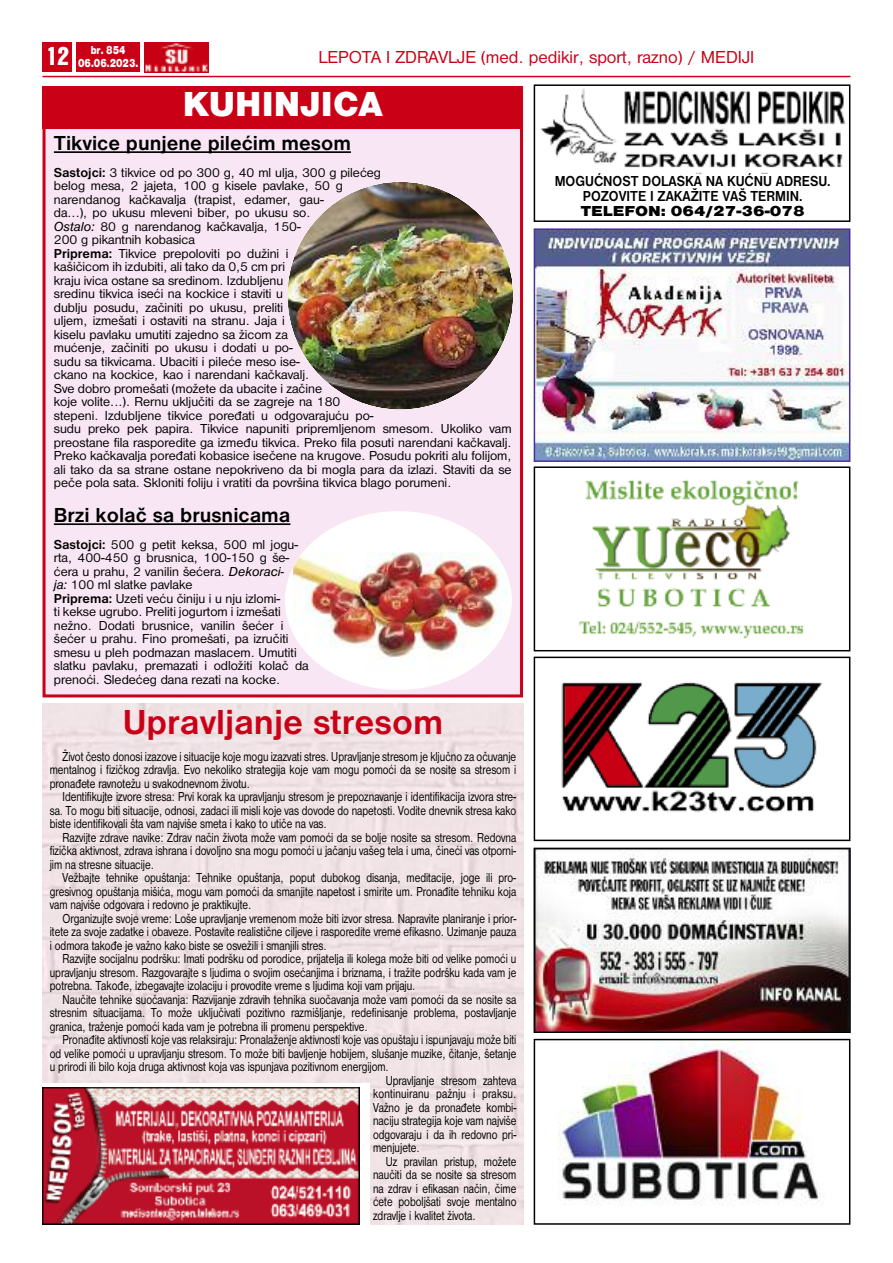
<style>
.page{position:relative;width:893px;height:1263px;background:#fff}
.page>*{position:absolute;margin:0;border:0;box-sizing:border-box;transform-origin:0 0}
.t1{font:700 36px "Nimbus San DEE";color:#ca0016}
.t2{font:36px "Nimbus San DEE Blac";color:#fff}
.t3{font:27px "Nimbus San DEE Blac Cond";color:#fff}
.t4{font:700 21px "Nimbus San DEE";color:#000}
.t5{font:18px "Nimbus San DEE";color:#ca0016}
.t6{font:700 15px/15px "Nimbus San DEE";color:#000;text-align:center;scale:.9 1}
.t7{font:15px "Nimbus San DEE Blac";color:#000;scale:1.15 1}
.t8{font:13.5px/13.5px "Nimbus San DEE";color:#000;text-align:justify;scale:.8 1}
.t9{font:13.5px/13.5px "Nimbus San DEE";color:#000}
.t10{font:13.5px "Nimbus San DEE";letter-spacing:.02em;color:#000;scale:.8 1}
.t11{font:12px/13.5px "Nimbus San DEE Blac";color:#fff;text-align:center;scale:.8 1}
.s1{font-weight:700}
.s2{font-style:italic}
</style>
<div class="page">
<img style="left:43px;top:703px;width:480px;height:522px">
<hr style="left:43px;top:76px;width:807px;height:1px;background:#ca0016">
<div style="left:43px;top:43px;width:29px;height:29px;background:#ca0016"></div>
<div style="left:76px;top:43px;width:64px;height:29px;background:#ca0016"></div>
<img style="left:145px;top:43px;width:63px;height:29px">
<img style="left:537px;top:231px;width:310px;height:228px">
<div style="left:534px;top:228px;width:316px;height:234px;border:2px solid #4b309c"></div>
<img style="left:541px;top:88px;width:303px;height:86px">
<div style="left:534px;top:84px;width:316px;height:138px;border:2px solid #000"></div>
<div style="left:540px;top:174px;width:306px;height:46px;background:#fff"></div>
<div style="left:534px;top:657px;width:316px;height:184px;border:2px solid #000"></div>
<img style="left:561px;top:682px;width:262px;height:130px">
<div style="left:534px;top:466px;width:316px;height:185px;border:2px solid #000"></div>
<img style="left:579px;top:479px;width:225px;height:160px">
<img style="left:558px;top:1042px;width:261px;height:163px">
<div style="left:534px;top:1039px;width:316px;height:186px;border:2px solid #000"></div>
<img style="left:536px;top:850px;width:312px;height:181px">
<div style="left:534px;top:848px;width:316px;height:185px;border:1px solid #000"></div>
<div style="left:46px;top:89px;width:474px;height:605px;background:#f9e6f4"></div>
<div style="left:43px;top:86px;width:480px;height:611px;border:3px solid #ca0016"></div>
<div style="left:43px;top:86px;width:480px;height:42px;background:#ca0016"></div>
<div style="left:43px;top:1082px;width:327px;height:142px;background:#fff"></div>
<img style="left:43px;top:1087px;width:316px;height:138px">
<hr style="left:54px;top:151px;width:297px;height:2px;background:#000">
<hr style="left:54px;top:523px;width:236px;height:2px;background:#000">
<div style="left:285px;top:511px;width:227px;height:179px;background:#fff;border-radius:50%"></div>
<img style="left:294px;top:531px;width:214px;height:153px">
<img style="left:287px;top:182px;width:226px;height:228px;border-radius:50%">
<h2 class="t3" style="left:46px;top:40px;width:25px">12</h2>
<p class="t11" style="left:78px;top:43px;width:77px">br. 854<br>06.06.2023.</p>
<h3 class="t5" style="left:318px;top:46px;width:437px">LEPOTA I ZDRAVLJE (med. pedikir, sport, razno) / MEDIJI</h3>
<h1 class="t2" style="left:183px;top:83px;width:201px">KUHINJICA</h1>
<h3 class="t4" style="left:54px;top:130px;width:299px">Tikvice punjene pilećim mesom</h3>
<p class="t9" style="left:54px;top:165px;width:459px"><span class="s1">Sastojci:</span> 3 tikvice od po 300 g, 40 ml ulja, 300 g pilećeg<br>belog mesa, 2 jajeta, 100 g kisele pavlake, 50 g<br>narendanog kačkavalja (trapist, edamer, gau-<br>da...), po ukusu mleveni biber, po ukusu so.<br><span class="s2">Ostalo:</span> 80 g narendanog kačkavalja, 150-<br>200 g pikantnih kobasica<br><span class="s1">Priprema:</span> Tikvice prepoloviti po dužini i<br>kašičicom ih izdubiti, ali tako da 0,5 cm pri<br>kraju ivica ostane sa sredinom. Izdubljenu<br>sredinu tikvica iseći na kockice i staviti u<br>dublju posudu, začiniti po ukusu, preliti<br>uljem, izmešati i ostaviti na stranu. Jaja i<br>kiselu pavlaku umutiti zajedno sa žicom za<br>mućenje, začiniti po ukusu i dodati u po-<br>sudu sa tikvicama. Ubaciti i pileće meso ise-<br>ckano na kockice, kao i narendani kačkavalj.<br>Sve dobro promešati (možete da ubacite i začine<br>koje volite...). Rernu uključiti da se zagreje na 180<br>stepeni. Izdubljene tikvice poređati u odgovarajuću po-<br>sudu preko pek papira. Tikvice napuniti pripremljenom smesom. Ukoliko vam preostane fila rasporedite ga između tikvica. Preko fila posuti narendani kačkavalj.<br>Preko kačkavalja poređati kobasice isečene na krugove. Posudu pokriti alu folijom, ali tako da sa strane ostane nepokriveno da bi mogla para da izlazi. Staviti da se peče pola sata. Skloniti foliju i vratiti da površina tikvica blago porumeni.</p>
<h3 class="t4" style="left:54px;top:502px;width:238px">Brzi kolač sa brusnicama</h3>
<p class="t9" style="left:54px;top:537px;width:256px"><span class="s1">Sastojci:</span> 500 g petit keksa, 500 ml jogu&shy;rta, 400-450 g brusnica, 100-150 g še&shy;ćera u prahu, 2 vanilin šećera. <span class="s2">Dekoraci-<br>ja:</span> 100 ml slatke pavlake<br><span class="s1">Priprema:</span> Uzeti veću činiju i u nju izlomi-<br>ti kekse ugrubo. Preliti jogurtom i izmešati nežno. Dodati brusnice, vanilin šećer i šećer u prahu. Fino promešati, pa izručiti smesu u pleh podmazan maslacem. Umutiti slatku pavlaku, premazati i odložiti kolač da prenoći. Sledećeg dana rezati na kocke.</p>
<h1 class="t1" style="left:123px;top:700px;width:322px">Upravljanje stresom</h1>
<p class="t8" style="left:50px;top:749px;width:585px;text-indent:13px">Život često donosi izazove i situacije koje mogu izazvati stres. Upravljanje stresom je ključno za očuvanje mentalnog i fizičkog zdravlja. Evo nekoliko strategija koje vam mogu pomoći da se nosite sa stresom i pronađete ravnotežu u svakodnevnom životu.</p>
<p class="t8" style="left:50px;top:790px;width:585px;text-indent:13px">Identifikujte izvore stresa: Prvi korak ka upravljanju stresom je prepoznavanje i identifikacija izvora stre&shy;sa. To mogu biti situacije, odnosi, zadaci ili misli koje vas dovode do napetosti. Vodite dnevnik stresa kako biste identifikovali šta vam najviše smeta i kako to utiče na vas.</p>
<p class="t8" style="left:50px;top:830px;width:585px;text-indent:13px">Razvijte zdrave navike: Zdrav način života može vam pomoći da se bolje nosite sa stresom. Redovna fizička aktivnost, zdrava ishrana i dovoljno sna mogu pomoći u jačanju vašeg tela i uma, čineći vas otporni&shy;jim na stresne situacije.</p>
<p class="t8" style="left:50px;top:871px;width:585px;text-indent:13px">Vežbajte tehnike opuštanja: Tehnike opuštanja, poput dubokog disanja, meditacije, joge ili pro&shy;gresivnog opuštanja mišića, mogu vam pomoći da smanjite napetost i smirite um. Pronađite tehniku koja vam najviše odgovara i redovno je praktikujte.</p>
<p class="t8" style="left:50px;top:911px;width:585px;text-indent:13px">Organizujte svoje vreme: Loše upravljanje vremenom može biti izvor stresa. Napravite planiranje i prior&shy;itete za svoje zadatke i obaveze. Postavite realistične ciljeve i rasporedite vreme efikasno. Uzimanje pauza i odmora takođe je važno kako biste se osvežili i smanjili stres.</p>
<p class="t8" style="left:50px;top:952px;width:585px;text-indent:13px">Razvijte socijalnu podršku: Imati podršku od porodice, prijatelja ili kolega može biti od velike pomoći u upravljanju stresom. Razgovarajte s ljudima o svojim osećanjima i briznama, i tražite podršku kada vam je potrebna. Takođe, izbegavajte izolaciju i provodite vreme s ljudima koji vam prijaju.</p>
<p class="t8" style="left:50px;top:992px;width:585px;text-indent:13px">Naučite tehnike suočavanja: Razvijanje zdravih tehnika suočavanja može vam pomoći da se nosite sa stresnim situacijama. To može uključivati pozitivno razmišljanje, redefinisanje problema, postavljanje granica, traženje pomoći kada vam je potrebna ili promenu perspektive.</p>
<p class="t8" style="left:63px;top:1033px;width:569px">Pronađite aktivnosti koje vas relaksiraju: Pronalaženje aktivnosti koje vas opuštaju i ispunjavaju može biti</p>
<p class="t8" style="left:50px;top:1046px;width:585px">od velike pomoći u upravljanju stresom. To može biti bavljenje hobijem, slušanje muzike, čitanje, šetanje</p>
<p class="t8" style="left:50px;top:1060px;width:425px">u prirodi ili bilo koja druga aktivnost koja vas ispunjava pozitivnom energijom.</p>
<p class="t8" style="left:386px;top:1073px;width:165px">Upravljanje stresom zahteva</p>
<p class="t10" style="left:373px;top:1086px;width:181px">kontinuiranu pažnju i praksu.</p>
<p class="t8" style="left:373px;top:1100px;width:181px">Važno je da pronađete kombi-</p>
<p class="t8" style="left:373px;top:1114px;width:181px">naciju strategija koje vam najviše</p>
<p class="t8" style="left:373px;top:1127px;width:181px">odgovaraju i da ih redovno pri-</p>
<p class="t8" style="left:373px;top:1141px;width:60px">menjujete.</p>
<p class="t8" style="left:386px;top:1154px;width:165px">Uz pravilan pristup, možete</p>
<p class="t8" style="left:373px;top:1168px;width:181px">naučiti da se nosite sa stresom</p>
<p class="t8" style="left:373px;top:1181px;width:181px">na zdrav i efikasan način, čime</p>
<p class="t8" style="left:373px;top:1195px;width:181px">ćete poboljšati svoje mentalno</p>
<p class="t8" style="left:373px;top:1208px;width:130px">zdravlje i kvalitet života.</p>
<p class="t6" style="left:555px;top:173px;width:308px">MOGUĆNOST DOLASKA NA KUĆNU ADRESU.<br>POZOVITE I ZAKAŽITE VAŠ TERMIN.</p>
<p class="t7" style="left:581px;top:202px;width:196px">TELEFON: 064/27-36-078</p>
</div>
